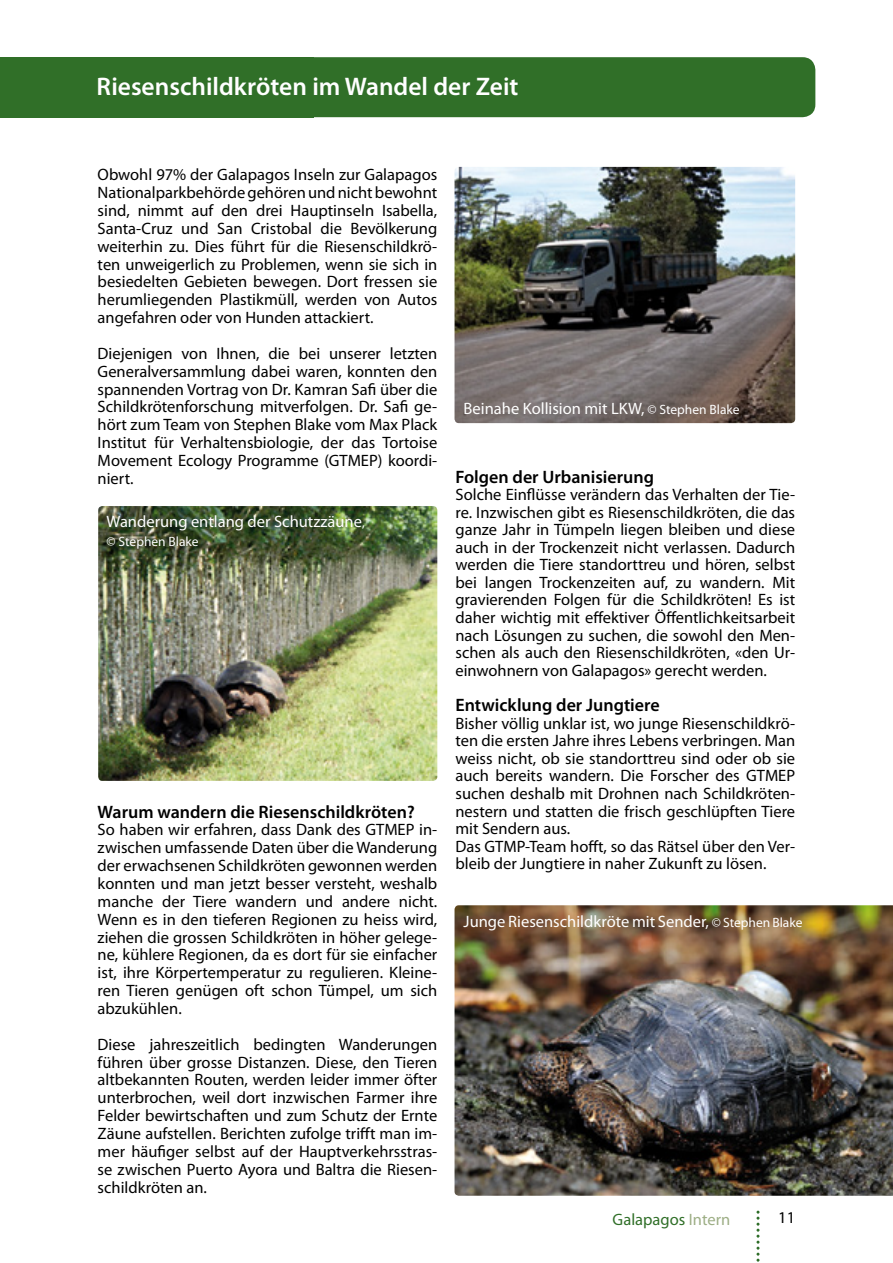
<style>
.page{position:relative;width:893px;height:1263px;background:#fff}
.page>*{position:absolute;margin:0;border:0;box-sizing:border-box;transform-origin:0 0}
.t1{font:600 25.5px "Myriad Pro";color:#fff}
.t2{font:600 18px "Myriad Pro";color:#000}
.t3{font:16.5px/17.9px "Myriad Pro";color:#000;text-align:justify}
.t4{font:16.5px "Myriad Pro";color:#fff}
.t5{font:16.5px "Myriad Pro";color:#306f28}
.t6{font:13.5px "Myriad Pro";color:#fff}
.s1{font-size:13.5px}
.s2{color:#9dae85}
</style>
<div class="page">
<svg style="left:756px;top:1211px;width:3px;height:51px"></svg>
<div style="left:0;top:57px;width:815px;height:60px;background:#306f28;border-radius:13px"></div>
<div style="left:0;top:57px;width:313px;height:60px;background:#306f28"></div>
<img style="left:98px;top:506px;width:339px;height:275px">
<img style="left:454px;top:167px;width:341px;height:256px">
<img style="left:454px;top:905px;width:439px;height:291px">
<h1 class="t1" style="left:97px;top:70px;width:423px">Riesenschildkröten im Wandel der Zeit</h1>
<p class="t3" style="left:98px;top:166px;width:341px">Obwohl 97% der Galapagos Inseln zur Galapagos Nationalparkbehörde gehören und nicht bewohnt sind, nimmt auf den drei Hauptinseln Isabella, Santa-Cruz und San Cristobal die Bevölkerung weiterhin zu. Dies führt für die Riesenschildkrö&shy;ten unweigerlich zu Problemen, wenn sie sich in besiedelten Gebieten bewegen. Dort fressen sie herumliegenden Plastikmüll, werden von Autos angefahren oder von Hunden attackiert.</p>
<p class="t3" style="left:98px;top:344px;width:341px">Diejenigen von Ihnen, die bei unserer letzten Generalversammlung dabei waren, konnten den spannenden Vortrag von Dr. Kamran Safi über die Schildkrötenforschung mitverfolgen. Dr. Safi ge&shy;hört zum Team von Stephen Blake vom Max Plack Institut für Verhaltensbiologie, der das Tortoise Movement Ecology Programme (GTMEP) koordi&shy;niert.</p>
<p class="t4" style="left:107px;top:511px;width:260px">Wanderung entlang der Schutzzäune<span class="s1">,</span></p>
<p class="t6" style="left:107px;top:533px;width:94px">© Stephen Blake</p>
<p class="t2" style="left:98px;top:800px;width:319px">Warum wandern die Riesenschildkröten?</p>
<p class="t3" style="left:98px;top:821px;width:341px">So haben wir erfahren, dass Dank des GTMEP in&shy;zwischen umfassende Daten über die Wanderung der erwachsenen Schildkröten gewonnen werden konnten und man jetzt besser versteht, weshalb manche der Tiere wandern und andere nicht.<br>Wenn es in den tieferen Regionen zu heiss wird, ziehen die grossen Schildkröten in höher gelege&shy;ne, kühlere Regionen, da es dort für sie einfacher ist, ihre Körpertemperatur zu regulieren. Kleine&shy;ren Tieren genügen oft schon Tümpel, um sich abzukühlen.</p>
<p class="t3" style="left:98px;top:1035px;width:341px">Diese jahreszeitlich bedingten Wanderungen führen über grosse Distanzen. Diese, den Tieren altbekannten Routen, werden leider immer öfter unterbrochen, weil dort inzwischen Farmer ihre Felder bewirtschaften und zum Schutz der Ernte Zäune aufstellen. Berichten zufolge trifft man im&shy;mer häufiger selbst auf der Hauptverkehrsstras&shy;se zwischen Puerto Ayora und Baltra die Riesen&shy;schildkröten an.</p>
<p class="t4" style="left:464px;top:398px;width:277px">Beinahe Kollision mit LKW, <span class="s1">© Stephen Blake</span></p>
<p class="t2" style="left:455px;top:465px;width:200px">Folgen der Urbanisierung</p>
<p class="t3" style="left:455px;top:485px;width:341px">Solche Einflüsse verändern das Verhalten der Tie&shy;re. Inzwischen gibt es Riesenschildkröten, die das ganze Jahr in Tümpeln liegen bleiben und diese auch in der Trockenzeit nicht verlassen. Dadurch werden die Tiere standorttreu und hören, selbst bei langen Trockenzeiten auf, zu wandern. Mit gravierenden Folgen für die Schildkröten! Es ist daher wichtig mit effektiver Öffentlichkeitsarbeit nach Lösungen zu suchen, die sowohl den Men&shy;schen als auch den Riesenschildkröten, «den Ur&shy;einwohnern von Galapagos» gerecht werden.</p>
<p class="t2" style="left:455px;top:694px;width:206px">Entwicklung der Jungtiere</p>
<p class="t3" style="left:455px;top:714px;width:341px;text-align:left">Bisher völlig unklar ist, wo junge Riesenschildkrö&shy;ten die ersten Jahre ihres Lebens verbringen. Man weiss nicht, ob sie standorttreu sind oder ob sie auch bereits wandern. Die Forscher des GTMEP suchen deshalb mit Drohnen nach Schildkröten&shy;nestern und statten die frisch geschlüpften Tiere mit Sendern aus.<br>Das GTMP-Team hofft, so das Rätsel über den Ver&shy;bleib der Jungtiere in naher Zukunft zu lösen.</p>
<p class="t4" style="left:464px;top:911px;width:340px">Junge Riesenschildkröte mit Sender, <span class="s1">© Stephen Blake</span></p>
<p class="t5" style="left:613px;top:1209px;width:119px">Galapagos <span class="s2">Intern</span></p>
<p class="t3" style="left:778px;top:1208px;width:18px">11</p>
</div>
